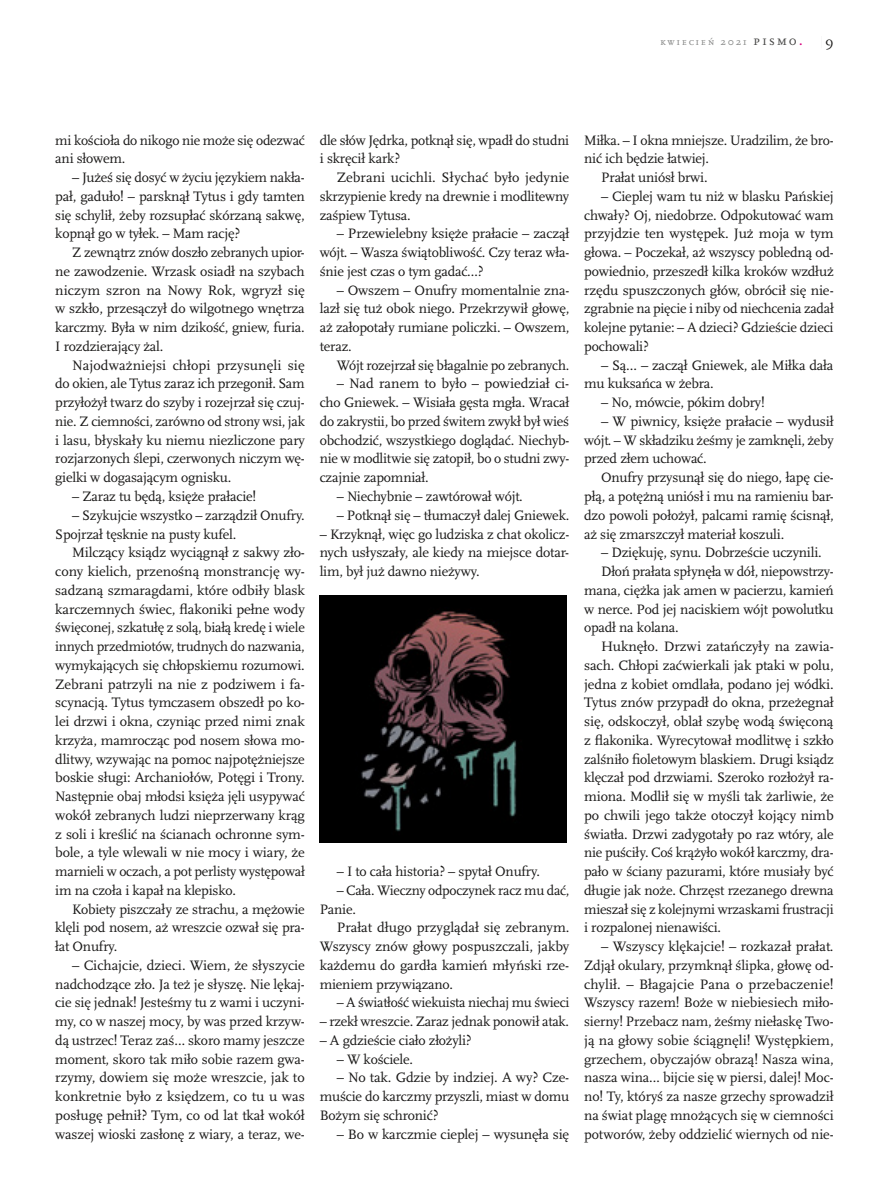
<style>
.page{position:relative;width:872px;height:1191px;background:#fff}
.page>*{position:absolute;margin:0;border:0;box-sizing:border-box;transform-origin:0 0}
.t1{font:14.25px/18.8px "Scala Pro";letter-spacing:-.015em;color:#181716;text-align:justify}
.t2{font:13.95px "Scala Pro";color:#181716}
.t3{font:10.5px "Scala Pro";letter-spacing:.16em;color:#868786}
.s1{font-size:13.95px;color:#484847}
.s2{font-weight:700;font-size:13.95px;color:#d6007e}
</style>
<div class="page">
<img style="left:320px;top:596px;width:246px;height:246px">
<p class="t3" style="left:660px;top:36px;width:144px">kwiecień 2021 <span class="s1">pismo</span><span class="s2">.</span></p>
<p class="t2" style="left:825px;top:33px;width:10px">9</p>
<p class="t1" style="left:55px;top:131px;width:251px">mi kościoła do nikogo nie może się odezwać ani słowem.</p>
<p class="t1" style="left:55px;top:168px;width:251px;text-indent:17px">– Jużeś się dosyć w życiu językiem nakła&shy;pał, gaduło! – parsknął Tytus i gdy tamten się schylił, żeby rozsupłać skórzaną sakwę, kopnął go w tyłek. – Mam rację?</p>
<p class="t1" style="left:55px;top:243px;width:251px;text-indent:17px">Z zewnątrz znów doszło zebranych upior&shy;ne zawodzenie. Wrzask osiadł na szybach niczym szron na Nowy Rok, wgryzł się w szkło, przesączył do wilgotnego wnętrza karczmy. Była w nim dzikość, gniew, furia.<br>I rozdzierający żal.</p>
<p class="t1" style="left:55px;top:356px;width:251px;text-indent:17px">Najodważniejsi chłopi przysunęli się do okien, ale Tytus zaraz ich przegonił. Sam przyłożył twarz do szyby i rozejrzał się czuj&shy;nie. Z ciemności, zarówno od strony wsi, jak i lasu, błyskały ku niemu niezliczone pary rozjarzonych ślepi, czerwonych niczym wę&shy;gielki w dogasającym ognisku.</p>
<p class="t1" style="left:72px;top:487px;width:185px">– Zaraz tu będą, księże prałacie!</p>
<p class="t1" style="left:55px;top:506px;width:251px;text-indent:17px">– Szykujcie wszystko – zarządził Onufry.<br>Spojrzał tęsknie na pusty kufel.</p>
<p class="t1" style="left:55px;top:543px;width:251px;text-indent:17px">Milczący ksiądz wyciągnął z sakwy zło&shy;cony kielich, przenośną monstrancję wy&shy;sadzaną szmaragdami, które odbiły blask karczemnych świec, flakoniki pełne wody święconej, szkatułę z solą, białą kredę i wiele innych przedmiotów, trudnych do nazwania, wymykających się chłopskiemu rozumowi.<br>Zebrani patrzyli na nie z podziwem i fa&shy;scynacją. Tytus tymczasem obszedł po ko&shy;lei drzwi i okna, czyniąc przed nimi znak krzyża, mamrocząc pod nosem słowa mo&shy;dlitwy, wzywając na pomoc najpotężniejsze boskie sługi: Archaniołów, Potęgi i Trony.<br>Następnie obaj młodsi księża jęli usypywać wokół zebranych ludzi nieprzerwany krąg z soli i kreślić na ścianach ochronne sym&shy;bole, a tyle wlewali w nie mocy i wiary, że marnieli w oczach, a pot perlisty występował im na czoła i kapał na klepisko.</p>
<p class="t1" style="left:55px;top:899px;width:251px;text-indent:17px">Kobiety piszczały ze strachu, a mężowie klęli pod nosem, aż wreszcie ozwał się pra&shy;łat Onufry.</p>
<p class="t1" style="left:55px;top:956px;width:251px;text-indent:17px">– Cichajcie, dzieci. Wiem, że słyszycie nadchodzące zło. Ja też je słyszę. Nie lękaj&shy;cie się jednak! Jesteśmy tu z wami i uczyni&shy;my, co w naszej mocy, by was przed krzyw&shy;dą ustrzec! Teraz zaś… skoro mamy jeszcze moment, skoro tak miło sobie razem gwa&shy;rzymy, dowiem się może wreszcie, jak to konkretnie było z księdzem, co tu u was posługę pełnił? Tym, co od lat tkał wokół waszej wioski zasłonę z wiary, a teraz, we-</p>
<p class="t1" style="left:320px;top:131px;width:251px">dle słów Jędrka, potknął się, wpadł do studni i skręcił kark?</p>
<p class="t1" style="left:320px;top:168px;width:251px;text-indent:17px">Zebrani ucichli. Słychać było jedynie skrzypienie kredy na drewnie i modlitewny zaśpiew Tytusa.</p>
<p class="t1" style="left:320px;top:224px;width:251px;text-indent:17px">– Przewielebny księże prałacie – zaczął wójt. – Wasza świątobliwość. Czy teraz wła&shy;śnie jest czas o tym gadać…?</p>
<p class="t1" style="left:320px;top:281px;width:251px;text-indent:17px">– Owszem – Onufry momentalnie zna&shy;lazł się tuż obok niego. Przekrzywił głowę, aż załopotały rumiane policzki. – Owszem, teraz.</p>
<p class="t1" style="left:337px;top:356px;width:234px">Wójt rozejrzał się błagalnie po zebranych.</p>
<p class="t1" style="left:320px;top:374px;width:251px;text-indent:17px">– Nad ranem to było – powiedział ci&shy;cho Gniewek. – Wisiała gęsta mgła. Wracał do zakrystii, bo przed świtem zwykł był wieś obchodzić, wszystkiego doglądać. Niechyb&shy;nie w modlitwie się zatopił, bo o studni zwy&shy;czajnie zapomniał.</p>
<p class="t1" style="left:337px;top:487px;width:187px">– Niechybnie – zawtórował wójt.</p>
<p class="t1" style="left:337px;top:506px;width:234px">– Potknął się – tłumaczył dalej Gniewek.</p>
<p class="t1" style="left:320px;top:524px;width:251px">– Krzyknął, więc go ludziska z chat okolicz&shy;nych usłyszały, ale kiedy na miejsce dotar&shy;lim, był już dawno nieżywy.</p>
<p class="t1" style="left:337px;top:862px;width:205px">– I to cała historia? – spytał Onufry.</p>
<p class="t1" style="left:320px;top:881px;width:251px;text-indent:17px">– Cała. Wieczny odpoczynek racz mu dać,<br>Panie.</p>
<p class="t1" style="left:320px;top:918px;width:251px;text-indent:17px">Prałat długo przyglądał się zebranym.<br>Wszyscy znów głowy pospuszczali, jakby każdemu do gardła kamień młyński rze&shy;mieniem przywiązano.</p>
<p class="t1" style="left:337px;top:993px;width:234px">– A światłość wiekuista niechaj mu świeci</p>
<p class="t1" style="left:320px;top:1012px;width:251px">– rzekł wreszcie. Zaraz jednak ponowił atak.</p>
<p class="t1" style="left:320px;top:1031px;width:153px">– A gdzieście ciało złożyli?</p>
<p class="t1" style="left:337px;top:1049px;width:78px">– W kościele.</p>
<p class="t1" style="left:320px;top:1068px;width:251px;text-indent:17px">– No tak. Gdzie by indziej. A wy? Cze&shy;muście do karczmy przyszli, miast w domu Bożym się schronić?</p>
<p class="t1" style="left:337px;top:1124px;width:234px">– Bo w karczmie cieplej – wysunęła się</p>
<p class="t1" style="left:584px;top:131px;width:251px">Miłka. – I okna mniejsze. Uradzilim, że bro-</p>
<p class="t1" style="left:584px;top:149px;width:126px">nić ich będzie łatwiej.</p>
<p class="t1" style="left:601px;top:168px;width:108px">Prałat uniósł brwi.</p>
<p class="t1" style="left:584px;top:187px;width:251px;text-indent:17px">– Cieplej wam tu niż w blasku Pańskiej chwały? Oj, niedobrze. Odpokutować wam przyjdzie ten występek. Już moja w tym głowa. – Poczekał, aż wszyscy pobledną od&shy;powiednio, przeszedł kilka kroków wzdłuż rzędu spuszczonych głów, obrócił się nie&shy;zgrabnie na pięcie i niby od niechcenia zadał kolejne pytanie: – A dzieci? Gdzieście dzieci pochowali?</p>
<p class="t1" style="left:584px;top:356px;width:251px;text-indent:17px">– Są… – zaczął Gniewek, ale Miłka dała mu kuksańca w żebra.</p>
<p class="t1" style="left:601px;top:393px;width:165px">– No, mówcie, pókim dobry!</p>
<p class="t1" style="left:584px;top:412px;width:251px;text-indent:17px">– W piwnicy, księże prałacie – wydusił wójt. – W składziku żeśmy je zamknęli, żeby przed złem uchować.</p>
<p class="t1" style="left:584px;top:468px;width:251px;text-indent:17px">Onufry przysunął się do niego, łapę cie&shy;płą, a potężną uniósł i mu na ramieniu bar&shy;dzo powoli położył, palcami ramię ścisnął, aż się zmarszczył materiał koszuli.</p>
<p class="t1" style="left:601px;top:543px;width:222px">– Dziękuję, synu. Dobrzeście uczynili.</p>
<p class="t1" style="left:601px;top:562px;width:234px">Dłoń prałata spłynęła w dół, niepowstrzy-</p>
<p class="t1" style="left:584px;top:581px;width:251px">mana, ciężka jak amen w pacierzu, kamień</p>
<p class="t1" style="left:584px;top:599px;width:251px">w nerce. Pod jej naciskiem wójt powolutku</p>
<p class="t1" style="left:584px;top:618px;width:96px">opadł na kolana.</p>
<p class="t1" style="left:601px;top:637px;width:234px">Huknęło. Drzwi zatańczyły na zawia-</p>
<p class="t1" style="left:584px;top:656px;width:251px">sach. Chłopi zaćwierkali jak ptaki w polu,</p>
<p class="t1" style="left:584px;top:674px;width:251px">jedna z kobiet omdlała, podano jej wódki.</p>
<p class="t1" style="left:584px;top:693px;width:251px">Tytus znów przypadł do okna, przeżegnał</p>
<p class="t1" style="left:584px;top:712px;width:251px">się, odskoczył, oblał szybę wodą święconą</p>
<p class="t1" style="left:584px;top:731px;width:251px">z flakonika. Wyrecytował modlitwę i szkło</p>
<p class="t1" style="left:584px;top:749px;width:251px">zalśniło fioletowym blaskiem. Drugi ksiądz</p>
<p class="t1" style="left:584px;top:768px;width:251px">klęczał pod drzwiami. Szeroko rozłożył ra-</p>
<p class="t1" style="left:584px;top:787px;width:251px">miona. Modlił się w myśli tak żarliwie, że</p>
<p class="t1" style="left:584px;top:806px;width:251px">po chwili jego także otoczył kojący nimb</p>
<p class="t1" style="left:584px;top:824px;width:251px">światła. Drzwi zadygotały po raz wtóry, ale</p>
<p class="t1" style="left:584px;top:843px;width:251px">nie puściły. Coś krążyło wokół karczmy, dra-</p>
<p class="t1" style="left:584px;top:862px;width:251px">pało w ściany pazurami, które musiały być</p>
<p class="t1" style="left:584px;top:881px;width:251px">długie jak noże. Chrzęst rzezanego drewna</p>
<p class="t1" style="left:584px;top:899px;width:251px">mieszał się z kolejnymi wrzaskami frustracji</p>
<p class="t1" style="left:584px;top:918px;width:138px">i rozpalonej nienawiści.</p>
<p class="t1" style="left:584px;top:937px;width:251px;text-indent:17px">– Wszyscy klękajcie! – rozkazał prałat.<br>Zdjął okulary, przymknął ślipka, głowę od&shy;chylił. – Błagajcie Pana o przebaczenie!<br>Wszyscy razem! Boże w niebiesiech miło&shy;sierny! Przebacz nam, żeśmy niełaskę Two&shy;ją na głowy sobie ściągnęli! Występkiem, grzechem, obyczajów obrazą! Nasza wina, nasza wina… bijcie się w piersi, dalej! Moc&shy;no! Ty, któryś za nasze grzechy sprowadził na świat plagę mnożących się w ciemności potworów, żeby oddzielić wiernych od nie-</p>
</div>
